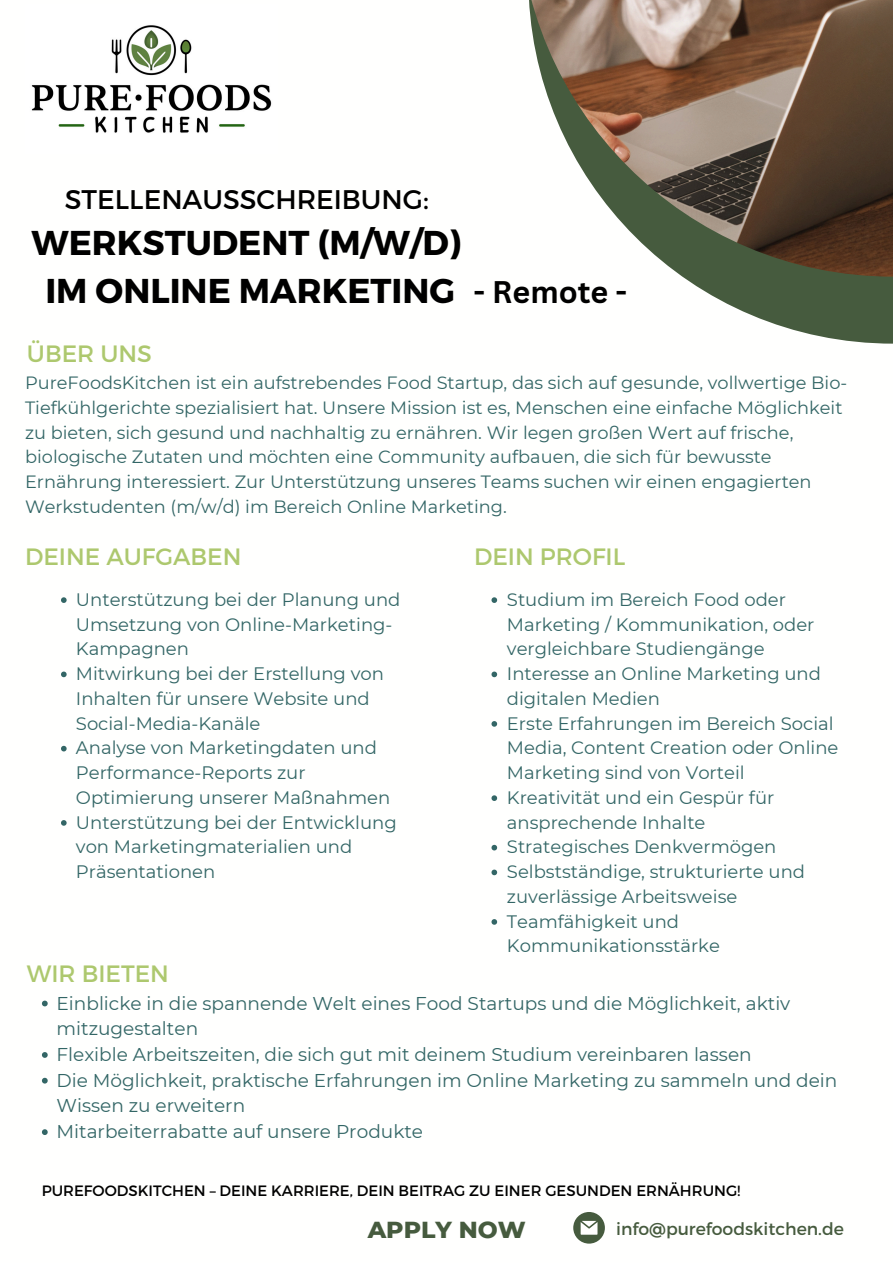
<style>
.page{position:relative;width:893px;height:1263px;background:#fff}
.page>*{position:absolute;margin:0;border:0;box-sizing:border-box;transform-origin:0 0}
.t1{font:700 34.42px/47.8px "Montserrat";color:#000;text-align:center}
.t2{font:700 30.45px "Canva Sans";color:#000}
.t3{font:26.92px "Montserrat";color:#000}
.t4{font:23.62px "Montserrat";color:#adc86e}
.t5{font:800 23.62px "Montserrat";color:#465b3e}
.t6{font:18.52px/25.7px "Montserrat";color:#366}
.t7{font:18px/24.8px "Montserrat";color:#366}
.t8{font:17.77px/24.8px "Montserrat";color:#366}
.t9{font:17.25px "Montserrat";color:#465b3e}
.t10{font:15px "Montserrat";color:#000}
</style>
<div class="page">
<svg style="left:573px;top:1212px;width:32px;height:31px"></svg>
<svg style="left:683px;top:277px;width:210px;height:67px;fill:#465b3e"></svg>
<img style="left:529px;top:0;width:364px;height:277px">
<img style="left:31px;top:25px;width:241px;height:108px">
<svg style="left:61px;top:597px;width:6px;height:6px"></svg>
<svg style="left:61px;top:671px;width:6px;height:6px"></svg>
<svg style="left:61px;top:746px;width:6px;height:5px"></svg>
<svg style="left:61px;top:820px;width:6px;height:6px"></svg>
<svg style="left:491px;top:597px;width:6px;height:6px"></svg>
<svg style="left:491px;top:671px;width:6px;height:6px"></svg>
<svg style="left:491px;top:721px;width:6px;height:6px"></svg>
<svg style="left:491px;top:795px;width:6px;height:6px"></svg>
<svg style="left:491px;top:845px;width:6px;height:5px"></svg>
<svg style="left:491px;top:869px;width:6px;height:6px"></svg>
<svg style="left:491px;top:919px;width:6px;height:6px"></svg>
<svg style="left:42px;top:1000px;width:6px;height:6px"></svg>
<svg style="left:42px;top:1052px;width:6px;height:6px"></svg>
<svg style="left:42px;top:1078px;width:6px;height:5px"></svg>
<svg style="left:42px;top:1129px;width:6px;height:6px"></svg>
<p class="t3" style="left:65px;top:182px;width:365px">STELLENAUSSCHREIBUNG:</p>
<p class="t1" style="left:32px;top:217px;width:431px">WERKSTUDENT (M/W/D)<br>IM ONLINE MARKETING</p>
<p class="t2" style="left:473px;top:270px;width:155px">- Remote -</p>
<p class="t4" style="left:27px;top:338px;width:126px">ÜBER UNS</p>
<p class="t8" style="left:25px;top:370px;width:823px">PureFoodsKitchen ist ein aufstrebendes Food Startup, das sich auf gesunde, vollwertige Bio-Tiefkühlgerichte spezialisiert hat. Unsere Mission ist es, Menschen eine einfache Möglichkeit zu bieten, sich gesund und nachhaltig zu ernähren. Wir legen großen Wert auf frische, biologische Zutaten und möchten eine Community aufbauen, die sich für bewusste Ernährung interessiert. Zur Unterstützung unseres Teams suchen wir einen engagierten Werkstudenten (m/w/d) im Bereich Online Marketing.</p>
<h2 class="t4" style="left:25px;top:541px;width:218px">DEINE AUFGABEN</h2>
<h1 class="t4" style="left:474px;top:541px;width:153px">DEIN PROFIL</h1>
<h4 class="t7" style="left:76px;top:587px;width:326px">Unterstützung bei der Planung und<br>Umsetzung von Online-Marketing-<br>Kampagnen</h4>
<h4 class="t7" style="left:76px;top:661px;width:310px">Mitwirkung bei der Erstellung von<br>Inhalten für unsere Website und<br>Social-Media-Kanäle</h4>
<p class="t7" style="left:76px;top:735px;width:316px">Analyse von Marketingdaten und<br>Performance-Reports zur<br>Optimierung unserer Maßnahmen</p>
<p class="t7" style="left:76px;top:810px;width:322px">Unterstützung bei der Entwicklung von Marketingmaterialien und<br>Präsentationen</p>
<p class="t4" style="left:27px;top:958px;width:143px">WIR BIETEN</p>
<p class="t7" style="left:507px;top:587px;width:309px">Studium im Bereich Food oder<br>Marketing / Kommunikation, oder vergleichbare Studiengänge</p>
<p class="t7" style="left:507px;top:661px;width:315px">Interesse an Online Marketing und digitalen Medien</p>
<h4 class="t7" style="left:507px;top:711px;width:333px">Erste Erfahrungen im Bereich Social<br>Media, Content Creation oder Online<br>Marketing sind von Vorteil</h4>
<p class="t7" style="left:507px;top:785px;width:269px">Kreativität und ein Gespür für ansprechende Inhalte</p>
<p class="t7" style="left:507px;top:834px;width:271px">Strategisches Denkvermögen</p>
<p class="t7" style="left:507px;top:859px;width:300px">Selbstständige, strukturierte und zuverlässige Arbeitsweise</p>
<p class="t7" style="left:507px;top:909px;width:214px">Teamfähigkeit und<br>Kommunikationsstärke</p>
<p class="t6" style="left:57px;top:990px;width:735px">Einblicke in die spannende Welt eines Food Startups und die Möglichkeit, aktiv mitzugestalten</p>
<p class="t6" style="left:57px;top:1041px;width:696px">Flexible Arbeitszeiten, die sich gut mit deinem Studium vereinbaren lassen</p>
<p class="t6" style="left:57px;top:1067px;width:782px">Die Möglichkeit, praktische Erfahrungen im Online Marketing zu sammeln und dein<br>Wissen zu erweitern</p>
<p class="t6" style="left:57px;top:1118px;width:368px">Mitarbeiterrabatte auf unsere Produkte</p>
<h3 class="t10" style="left:42px;top:1180px;width:700px">PUREFOODSKITCHEN – DEINE KARRIERE, DEIN BEITRAG ZU EINER GESUNDEN ERNÄHRUNG!</h3>
<h4 class="t5" style="left:368px;top:1215px;width:160px">APPLY NOW</h4>
<h5 class="t9" style="left:616px;top:1217px;width:229px">info@purefoodskitchen.de</h5>
</div>
